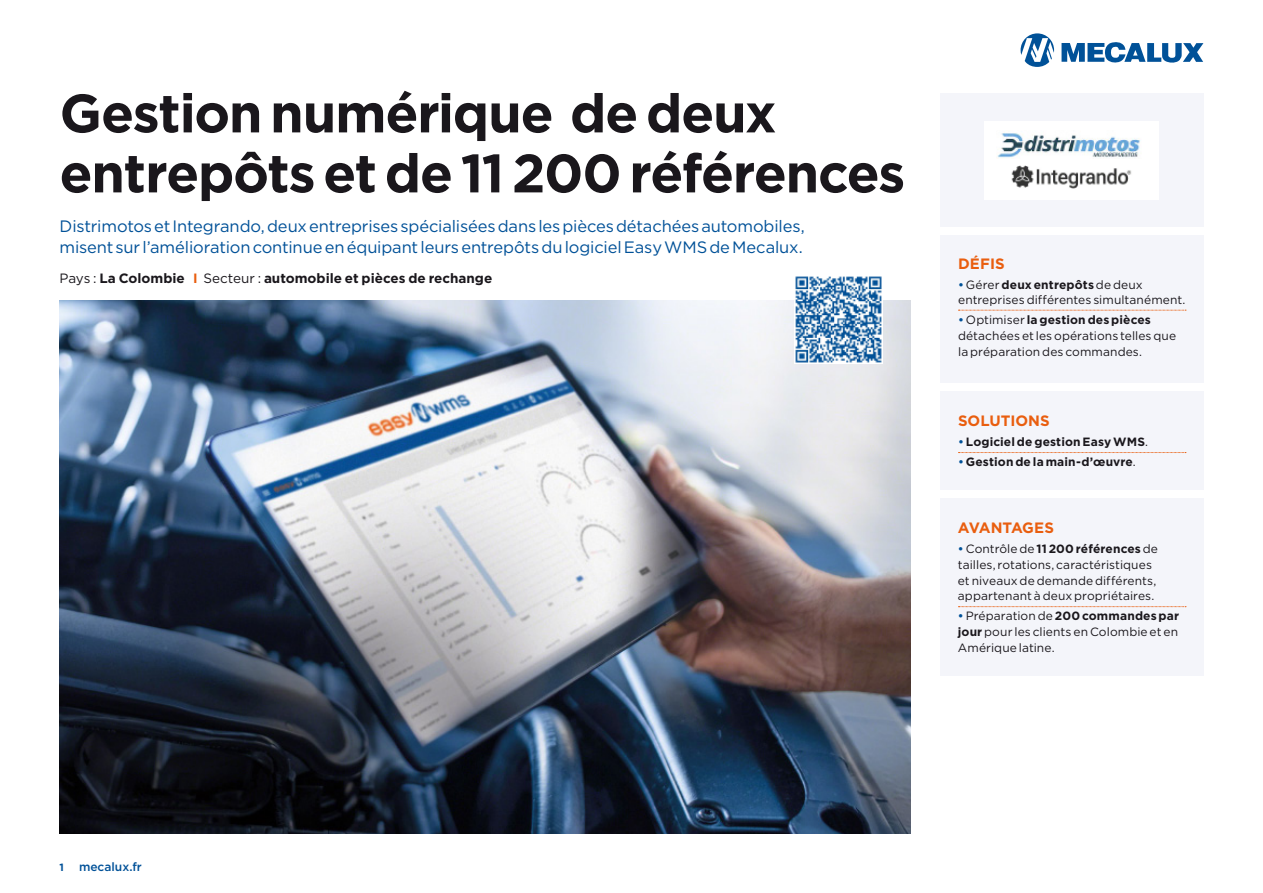
<style>
.page{position:relative;width:1263px;height:893px;background:#fff}
.page>*{position:absolute;margin:0;border:0;box-sizing:border-box;transform-origin:0 0}
.t1{font:700 54px/60px "Gotham";letter-spacing:-.025em;color:#1a171c}
.t2{font:16.5px/21px "Gotham";letter-spacing:-.01em;color:#005198}
.t3{font:700 15px "Gotham";color:#e95e0f}
.t4{font:700 15px "Gotham";letter-spacing:-.025em;color:#e95e0f}
.t5{font:700 13.5px "Gotham";color:#1a171c}
.t6{font:12px/15.8px "Gotham";letter-spacing:.005em;color:#1a171c}
.t7{font:700 12px "Gotham";letter-spacing:.01em;color:#1a171c}
.t8{font:500 12px "Gotham";color:#005198}
.t9{font:700 10.5px "Gotham";color:#005198}
.s1{font-weight:400}
.s2{color:#e95e0f}
.s3{font-weight:500;color:#005198}
.s4{font-weight:700}
</style>
<div class="page">
<svg style="left:1020px;top:33px;width:34px;height:34px"></svg>
<svg style="left:1061px;top:42px;width:142px;height:21px"></svg>
<img style="left:60px;top:300px;width:850px;height:534px">
<div style="left:940px;top:94px;width:263px;height:133px;background:#f4f5fa"></div>
<div style="left:940px;top:235px;width:263px;height:148px;background:#f4f5fa"></div>
<svg style="left:958px;top:310px;width:228px;height:1px"></svg>
<div style="left:940px;top:391px;width:263px;height:99px;background:#f4f5fa"></div>
<div style="left:940px;top:498px;width:263px;height:178px;background:#f4f5fa"></div>
<svg style="left:958px;top:452px;width:228px;height:1px"></svg>
<svg style="left:958px;top:606px;width:228px;height:1px"></svg>
<img style="left:794px;top:276px;width:88px;height:87px">
<div style="left:984px;top:121px;width:175px;height:79px;background:#fff"></div>
<img style="left:1011px;top:166px;width:121px;height:23px">
<img style="left:997px;top:133px;width:144px;height:25px">
<h1 class="t1" style="left:60px;top:83px;width:847px">Gestion numérique de deux entrepôts et de 11 200 références</h1>
<h2 class="t2" style="left:60px;top:215px;width:747px">Distrimotos et Integrando, deux entreprises spécialisées dans les pièces détachées automobiles, misent sur l’amélioration continue en équipant leurs entrepôts du logiciel Easy WMS de Mecalux.</h2>
<p class="t5" style="left:60px;top:269px;width:434px"><span class="s1">Pays :</span> La Colombie <span class="s2">I</span> <span class="s1">Secteur :</span> automobile et pièces de rechange</p>
<p class="t3" style="left:958px;top:253px;width:48px">DÉFIS</p>
<p class="t6" style="left:958px;top:276px;width:229px"><span class="s3">•</span> Gérer <span class="s4">deux entrepôts</span> de deux entreprises différentes simultanément.</p>
<p class="t6" style="left:958px;top:312px;width:220px"><span class="s3">•</span> Optimiser <span class="s4">la gestion des pièces </span>détachées et les opérations telles que la préparation des commandes.</p>
<p class="t3" style="left:958px;top:411px;width:93px">SOLUTIONS</p>
<p class="t7" style="left:958px;top:434px;width:191px"><span class="s3">•</span> Logiciel de gestion Easy WMS<span class="s1">.</span></p>
<p class="t7" style="left:958px;top:454px;width:179px"><span class="s3">•</span> Gestion de la main-d’œuvre<span class="s1">.</span></p>
<p class="t4" style="left:958px;top:518px;width:98px">AVANTAGES</p>
<p class="t6" style="left:958px;top:541px;width:202px"><span class="s3">•</span> Contrôle de <span class="s4">11 200 références</span> de tailles, rotations, caractéristiques et niveaux de demande différents, appartenant à deux propriétaires.</p>
<p class="t6" style="left:958px;top:608px;width:223px;text-align:justify"><span class="s3">•</span>Préparation de <span class="s4">200 commandes par jour</span> pour les clients en Colombie et en Amérique latine.</p>
<p class="t9" style="left:60px;top:860px;width:6px">1</p>
<p class="t8" style="left:79px;top:859px;width:64px">mecalux.fr</p>
</div>
